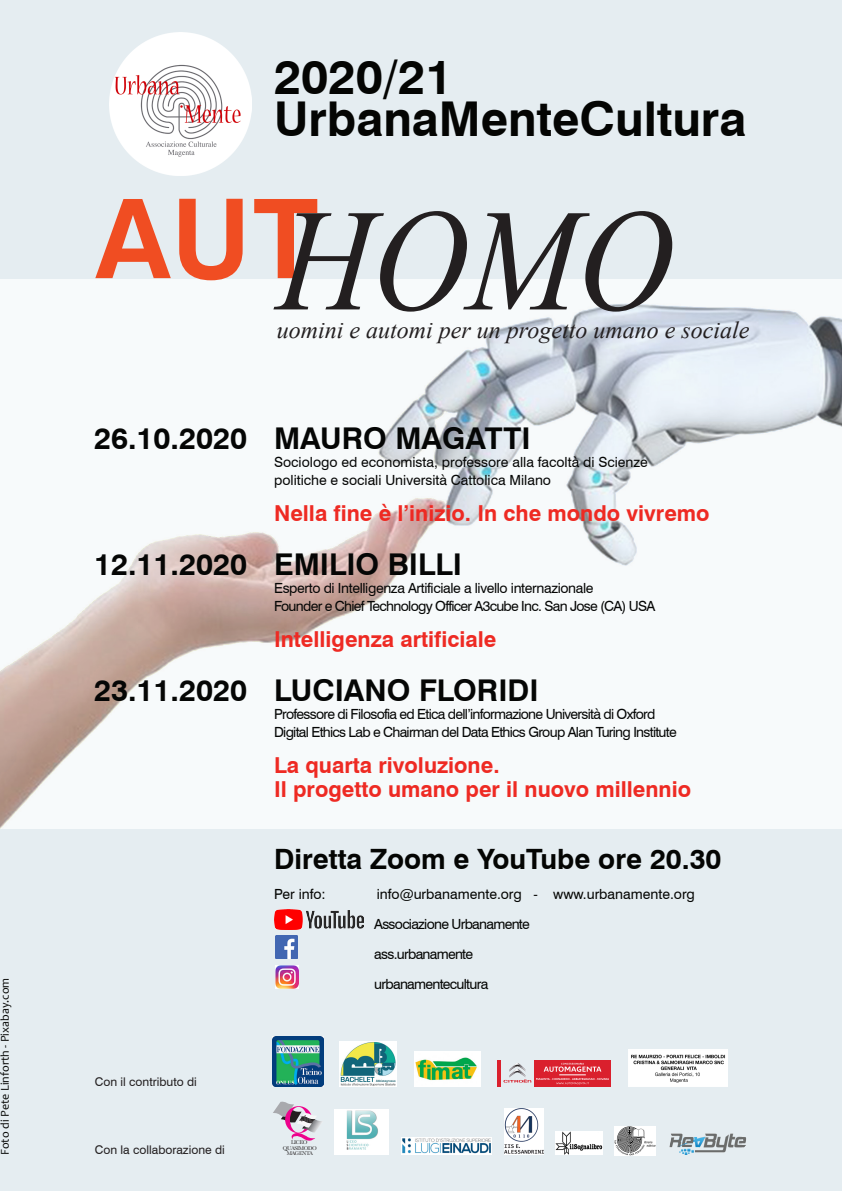
<style>
.page{position:relative;width:842px;height:1191px;background:#e5edf1}
.page>*{position:absolute;margin:0;border:0;box-sizing:border-box;transform-origin:0 0}
.t1{font:italic 145.2px "Times New Roman";color:#231f20;scale:.91 1}
.t2{font:700 110px "Swiss 721 BT";color:#f04d22}
.t3{font:700 48px "Swiss 721 BT";color:#040503}
.t4{font:700 30px "Swiss 721 BT";color:#050605}
.t5{font:700 28px "Swiss 721 BT";color:#040503}
.t6{font:italic 24px "Times New Roman";color:#231f20}
.t7{font:700 22px "Swiss 721 BT";color:#ee2a23}
.t8{font:14px "Swiss 721 BT";letter-spacing:-.05em;color:#050605}
.t9{font:14px/18px "Swiss 721 BT";letter-spacing:-.025em;color:#050605}
.t10{font:14px "Swiss 721 BT";color:#050605}
.t11{font:14px "Swiss 721 BT";letter-spacing:-.05em;color:#040503}
.t12{font:14px "Swiss 721 BT";color:#040503}
.t13{font:12px "Swiss 721 BT";color:#231f20}
.t14{font:12px "Candara";color:#040503}
.t15{font:5.7px/5.4px "Baskerville";letter-spacing:-.055em;color:#231f20;text-align:center}
</style>
<div class="page">
<img style="left:0;top:279px;width:842px;height:549px">
<img style="left:275px;top:936px;width:23px;height:22px">
<img style="left:276px;top:965px;width:22px;height:23px">
<img style="left:275px;top:909px;width:88px;height:20px">
<img style="left:109px;top:32px;width:142px;height:143px">
<img style="left:273px;top:1037px;width:51px;height:49px">
<img style="left:340px;top:1041px;width:56px;height:46px">
<hr style="left:497px;top:1060px;width:4px;height:26px;background:#da202d">
<div style="left:534px;top:1060px;width:77px;height:26px;background:#da202d"></div>
<svg style="left:503px;top:1062px;width:106px;height:22px"></svg>
<img style="left:509px;top:1062px;width:16px;height:15px">
<img style="left:628px;top:1049px;width:99px;height:37px">
<img style="left:414px;top:1051px;width:67px;height:35px">
<img style="left:335px;top:1109px;width:54px;height:45px">
<svg style="left:273px;top:1101px;width:49px;height:40px"></svg>
<img style="left:504px;top:1108px;width:40px;height:46px">
<img style="left:402px;top:1137px;width:90px;height:17px">
<img style="left:556px;top:1131px;width:46px;height:23px">
<img style="left:614px;top:1126px;width:42px;height:29px">
<img style="left:669px;top:1133px;width:77px;height:22px">
<p class="t14" style="left:-3px;top:1155px;width:179px;rotate:-90deg">Foto di Pete Linforth - Pixabay.com</p>
<p class="t3" style="left:274px;top:48px;width:180px">2020/21</p>
<p class="t3" style="left:274px;top:90px;width:474px">UrbanaMenteCultura</p>
<p class="t2" style="left:95px;top:172px;width:225px">AUT</p>
<p class="t1" style="left:277px;top:161px;width:437px">HOMO</p>
<p class="t6" style="left:277px;top:314px;width:474px">uomini e automi per un progetto umano e sociale</p>
<p class="t4" style="left:94px;top:419px;width:438px">26.10.2020 MAURO MAGATTI</p>
<p class="t10" style="left:274px;top:453px;width:375px">Sociologo ed economista, professore alla facoltà di Scienze</p>
<p class="t10" style="left:274px;top:471px;width:279px">politiche e sociali Università Cattolica Milano</p>
<p class="t7" style="left:274px;top:499px;width:437px">Nella fine è l’inizio. In che mondo vivremo</p>
<p class="t4" style="left:94px;top:545px;width:370px">12.11.2020 EMILIO BILLI</p>
<p class="t9" style="left:274px;top:578px;width:383px">Esperto di Intelligenza Artificiale a livello internazionale<br>Founder e Chief Technology Officer A3cube Inc. San Jose (CA) USA</p>
<p class="t7" style="left:274px;top:625px;width:224px">Intelligenza artificiale</p>
<p class="t4" style="left:94px;top:671px;width:446px">23.11.2020 LUCIANO FLORIDI</p>
<p class="t8" style="left:274px;top:705px;width:383px">Professore di Filosofia ed Etica dell’informazione Università di Oxford</p>
<p class="t8" style="left:274px;top:723px;width:404px">Digital Ethics Lab e Chairman del Data Ethics Group Alan Turing Institute</p>
<p class="t7" style="left:274px;top:751px;width:227px">La quarta rivoluzione.</p>
<p class="t7" style="left:274px;top:775px;width:418px">Il progetto umano per il nuovo millennio</p>
<p class="t13" style="left:95px;top:1074px;width:103px">Con il contributo di</p>
<p class="t13" style="left:95px;top:1142px;width:131px">Con la collaborazione di</p>
<p class="t5" style="left:274px;top:841px;width:449px">Diretta Zoom e YouTube ore 20.30</p>
<p class="t11" style="left:274px;top:885px;width:53px">Per info:</p>
<p class="t12" style="left:377px;top:885px;width:320px">info@urbanamente.org - www.urbanamente.org</p>
<p class="t11" style="left:374px;top:915px;width:157px">Associazione Urbanamente</p>
<p class="t11" style="left:374px;top:945px;width:100px">ass.urbanamente</p>
<p class="t11" style="left:374px;top:975px;width:116px">urbanamentecultura</p>
<p class="t15" style="left:283px;top:1139px;width:35px">LICEO<br>OUASIMODO<br>MAGENTA</p>
</div>
